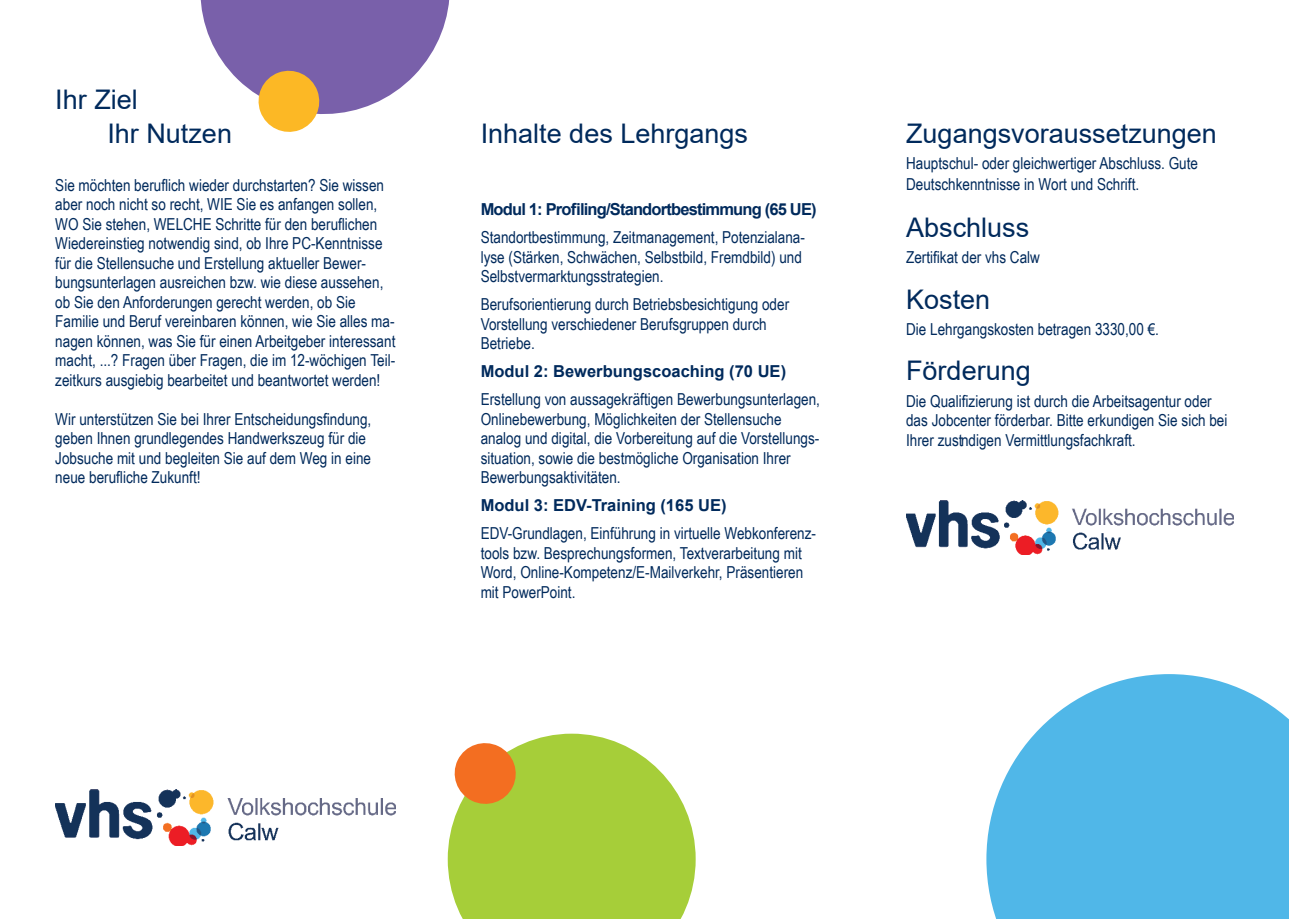
<style>
.page{position:relative;width:1289px;height:919px;background:#fff}
.page>*{position:absolute;margin:0;border:0;box-sizing:border-box;transform-origin:0 0}
.t1{font:27px/34px "Arial";color:#002a5c}
.t2{font:16.5px/19.5px "Arial Narrow";color:#002a5c}
.t3{font:700 16.5px "Arial";color:#002a5c}
.t4{font:700 16.5px "Arial";letter-spacing:-.05em;color:#002a5c}
</style>
<div class="page">
<svg style="left:986px;top:674px;width:302px;height:244px;background:#66c0ea"></svg>
<svg style="left:448px;top:733px;width:247px;height:185px;background:#b6ce50"></svg>
<svg style="left:200px;top:0;width:250px;height:132px"></svg>
<img style="left:55px;top:789px;width:340px;height:56px">
<img style="left:906px;top:500px;width:327px;height:54px">
<h1 class="t1" style="left:107px;top:82px;width:126px;text-indent:-52px">Ihr Ziel<br>Ihr Nutzen</h1>
<p class="t2" style="left:55px;top:174px;width:342px">Sie möchten beruflich wieder durchstarten? Sie wissen aber noch nicht so recht, WIE Sie es anfangen sollen, WO Sie stehen, WELCHE Schritte für den beruflichen Wiedereinstieg notwendig sind, ob Ihre PC-Kenntnisse für die Stellensuche und Erstellung aktueller Bewer&shy;bungsunterlagen ausreichen bzw. wie diese aussehen, ob Sie den Anforderungen gerecht werden, ob Sie Familie und Beruf vereinbaren können, wie Sie alles ma&shy;nagen können, was Sie für einen Arbeitgeber interessant macht, ...? Fragen über Fragen, die im 12-wöchigen Teil&shy;zeitkurs ausgiebig bearbeitet und beantwortet werden!</p>
<p class="t2" style="left:55px;top:408px;width:317px">Wir unterstützen Sie bei Ihrer Entscheidungsfindung, geben Ihnen grundlegendes Handwerkszeug für die Jobsuche mit und begleiten Sie auf dem Weg in eine neue berufliche Zukunft!</p>
<h1 class="t1" style="left:480px;top:116px;width:269px">Inhalte des Lehrgangs</h1>
<p class="t4" style="left:480px;top:198px;width:337px">Modul 1: Profiling/Standortbestimmung (65 UE)</p>
<p class="t2" style="left:480px;top:227px;width:326px">Standortbestimmung, Zeitmanagement, Potenzialana&shy;lyse (Stärken, Schwächen, Selbstbild, Fremdbild) und<br>Selbstvermarktungsstrategien.</p>
<p class="t2" style="left:480px;top:294px;width:310px">Berufsorientierung durch Betriebsbesichtigung oder<br>Vorstellung verschiedener Berufsgruppen durch<br>Betriebe.</p>
<p class="t3" style="left:480px;top:360px;width:307px">Modul 2: Bewerbungscoaching (70 UE)</p>
<p class="t2" style="left:480px;top:389px;width:341px">Erstellung von aussagekräftigen Bewerbungsunterlagen, Onlinebewerbung, Möglichkeiten der Stellensuche analog und digital, die Vorbereitung auf die Vorstellungs&shy;situation, sowie die bestmögliche Organisation Ihrer Bewerbungsaktivitäten.</p>
<p class="t3" style="left:480px;top:494px;width:247px">Modul 3: EDV-Training (165 UE)</p>
<p class="t2" style="left:480px;top:523px;width:337px">EDV-Grundlagen, Einführung in virtuelle Webkonferenz&shy;tools bzw. Besprechungsformen, Textverarbeitung mit Word, Online-Kompetenz/E-Mailverkehr, Präsentieren mit PowerPoint.</p>
<h1 class="t1" style="left:906px;top:116px;width:312px">Zugangsvoraussetzungen</h1>
<p class="t2" style="left:906px;top:152px;width:293px;line-height:21px">Hauptschul- oder gleichwertiger Abschluss. Gute<br>Deutschkenntnisse in Wort und Schrift.</p>
<h1 class="t1" style="left:906px;top:210px;width:125px">Abschluss</h1>
<p class="t2" style="left:906px;top:247px;width:135px">Zertifi kat der vhs Calw</p>
<h1 class="t1" style="left:906px;top:282px;width:86px">Kosten</h1>
<p class="t2" style="left:906px;top:319px;width:254px">Die Lehrgangskosten betragen 3330,00 €.</p>
<h1 class="t1" style="left:906px;top:353px;width:126px">Förderung</h1>
<p class="t2" style="left:906px;top:390px;width:323px">Die Qualifi zierung ist durch die Arbeitsagentur oder das Jobcenter förderbar. Bitte erkundigen Sie sich bei<br>Ihrer zustndigen Vermittlungsfachkraft.</p>
</div>
